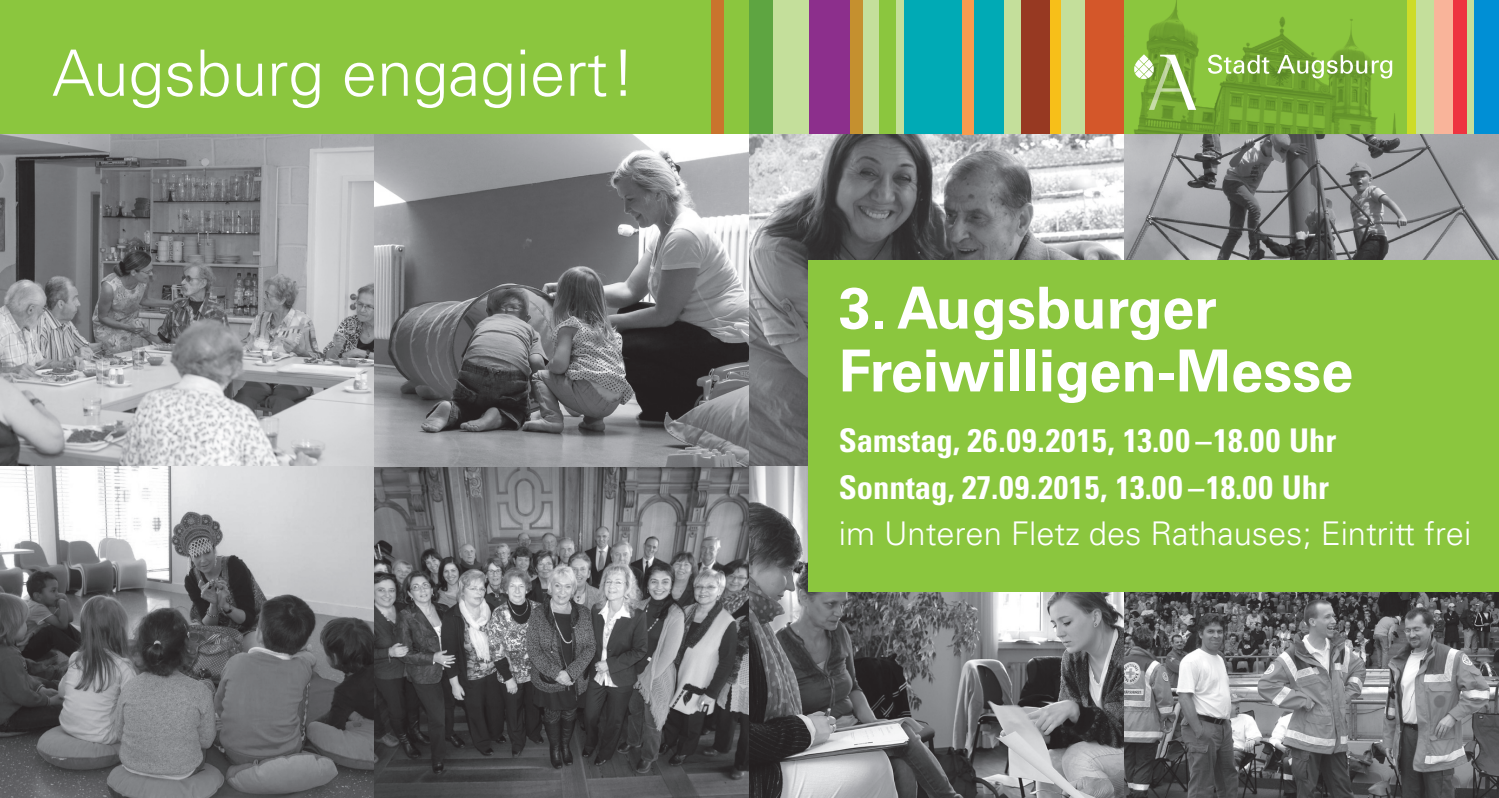
<style>
.page{position:relative;width:1499px;height:798px;background:#fff}
.page>*{position:absolute;margin:0;border:0;box-sizing:border-box;transform-origin:0 0}
.t1{font:300 63.9px "Univers LT Std";color:#fff}
.t2{font:700 58.05px/62.8px "Univers LT Std";color:#fff}
.t3{font:700 condensed 32.62px/46.6px "Univers LT Std";color:#fff}
.t4{font:300 32.62px "Univers LT Std";color:#fff}
</style>
<div class="page">
<div style="left:697px;top:0;width:802px;height:134px;background:#c4df9b"></div>
<div style="left:0;top:0;width:749px;height:134px;background:#8bc63e"></div>
<div style="left:1451px;top:0;width:15px;height:134px;background:#ee3340"></div>
<div style="left:880px;top:0;width:16px;height:134px;background:#8bc63e"></div>
<div style="left:1406px;top:0;width:10px;height:134px;background:#cddc28"></div>
<div style="left:810px;top:0;width:41px;height:134px;background:#8c2f8c"></div>
<div style="left:1085px;top:0;width:41px;height:134px;background:#d4572a"></div>
<div style="left:1474px;top:0;width:25px;height:134px;background:#008fd5"></div>
<div style="left:711px;top:0;width:12px;height:134px;background:#c9742d"></div>
<div style="left:1124px;top:0;width:282px;height:134px;background:#8bc63e"></div>
<div style="left:1434px;top:0;width:18px;height:134px;background:#f9b49a"></div>
<div style="left:904px;top:0;width:100px;height:134px;background:#00aab5"></div>
<div style="left:850px;top:0;width:13px;height:134px;background:#c5902f"></div>
<div style="left:749px;top:0;width:24px;height:134px;background:#5ea541"></div>
<div style="left:1036px;top:0;width:25px;height:134px;background:#f7bf19"></div>
<div style="left:1022px;top:0;width:28px;height:134px;background:#973922"></div>
<img style="left:0;top:134px;width:1124px;height:663px">
<img style="left:1124px;top:134px;width:375px;height:126px">
<img style="left:1124px;top:592px;width:375px;height:205px">
<div style="left:808px;top:260px;width:691px;height:332px;background:#8bc63e"></div>
<img style="left:1134px;top:0;width:262px;height:134px">
<svg style="left:1208px;top:55px;width:61px;height:19px"></svg>
<svg style="left:1277px;top:55px;width:115px;height:23px"></svg>
<img style="left:1149px;top:56px;width:11px;height:54px">
<svg style="left:1160px;top:55px;width:36px;height:55px;background:#97bc69"></svg>
<svg style="left:1134px;top:54px;width:20px;height:25px"></svg>
<div style="left:962px;top:0;width:12px;height:134px;background:#f79b4f"></div>
<h1 class="t1" style="left:52px;top:35px;width:585px">Augsburg engagiert !</h1>
<h2 class="t2" style="left:839px;top:277px;width:516px">3. Augsburger<br>Freiwilligen-Messe</h2>
<p class="t3" style="left:839px;top:417px;width:499px">Samstag, 26.09.2015, 13.00 –18.00 Uhr<br>Sonntag, 27.09.2015, 13.00 –18.00 Uhr</p>
<p class="t4" style="left:839px;top:514px;width:634px">im Unteren Fletz des Rathauses; Eintritt frei</p>
</div>
